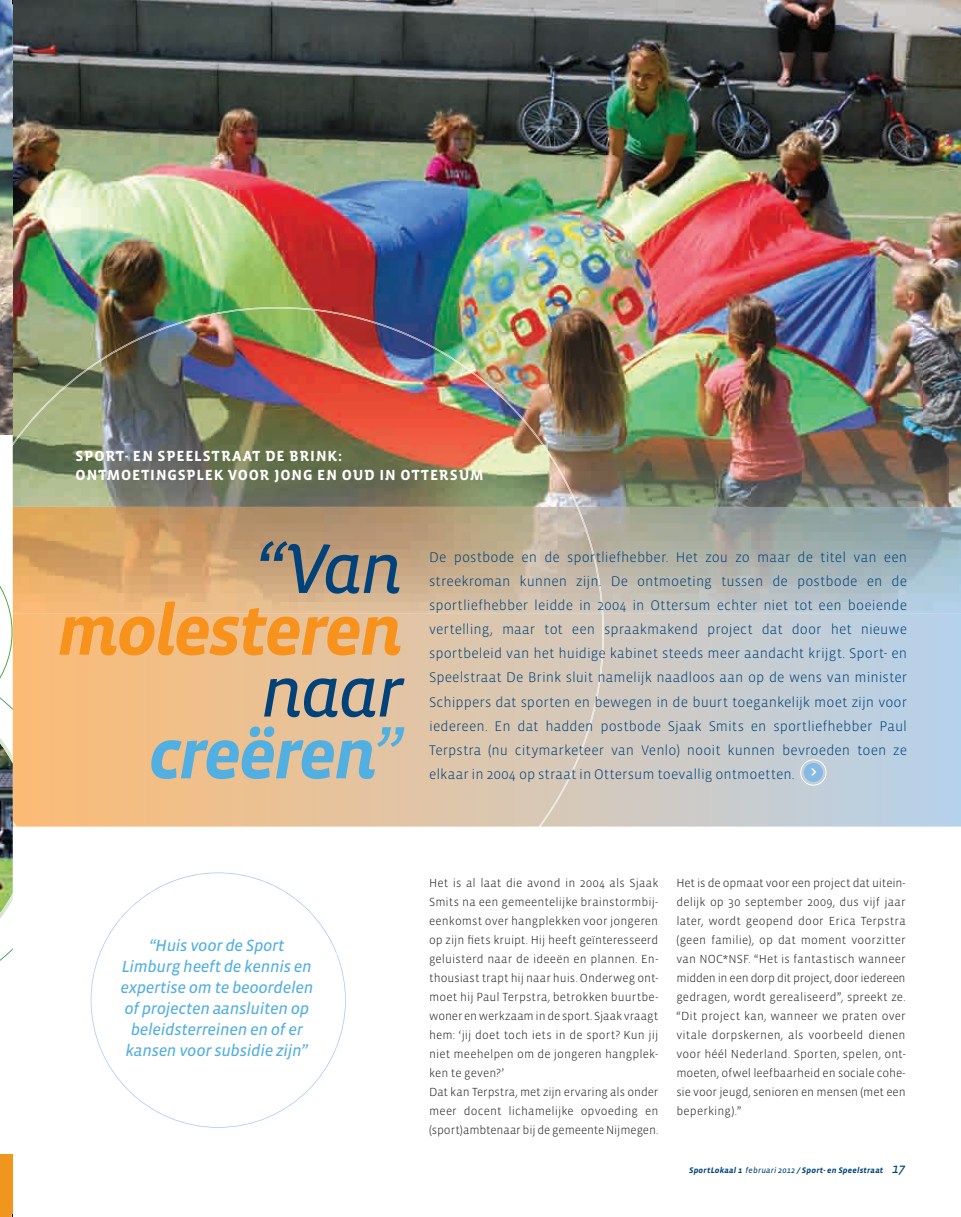
<style>
.page{position:relative;width:961px;height:1217px;background:#fff}
.page>*{position:absolute;margin:0;border:0;box-sizing:border-box;transform-origin:0 0}
.t1{font:71.7px "Vista Sans Alt Bold Ita";letter-spacing:-.04em;color:#f7931d}
.t2{font:71.7px "Vista Sans Alt Reg Ita";letter-spacing:-.045em;color:#004279}
.t3{font:71.7px "Vista Sans Alt Bold Ita";letter-spacing:-.04em;color:#51afe2}
.t4{font:italic 16.5px/21px "Vista Sans Reg";letter-spacing:-.02em;color:#51afe2;text-align:center}
.t5{font:700 15px/19px "Vista Sans Alt";letter-spacing:.05em;color:#fff}
.t6{font:300 14.25px/24px "Vista Sans";letter-spacing:.005em;color:#004279;text-align:justify}
.t7{font:300 12px/19px "Vista Sans";letter-spacing:.005em;color:#231f20}
.t8{font:italic 700 8.25px "Vista Sans";letter-spacing:.025em;color:#004279}
.s1{font-family:"Vista Sans Alt Reg Ita"}
.s2{font-weight:700;font-size:15px;color:#fff}
.s3{font-family:"Vista Sans Reg";font-weight:400}
.s4{font-family:"Vista Sans Reg";font-weight:400;font-size:13.5px}
</style>
<div class="page">
<img style="left:13px;top:0;width:737px;height:306px">
<img style="left:750px;top:0;width:211px;height:507px">
<img style="left:540px;top:306px;width:211px;height:201px">
<svg style="left:91px;top:954px;width:255px;height:173px"></svg>
<svg style="left:608px;top:613px;width:353px;height:213px;background:#c4cdd4"></svg>
<svg style="left:17px;top:613px;width:522px;height:188px;background:#eac194"></svg>
<img style="left:13px;top:507px;width:564px;height:106px">
<svg style="left:12px;top:443px;width:1px;height:22px"></svg>
<img style="left:13px;top:307px;width:565px;height:200px">
<svg style="left:17px;top:801px;width:524px;height:153px"></svg>
<svg style="left:120px;top:917px;width:217px;height:42px"></svg>
<div style="left:539px;top:613px;width:69px;height:213px;background:#d6c9ba"></div>
<img style="left:577px;top:507px;width:26px;height:106px">
<div style="left:800px;top:759px;width:26px;height:26px;border:1px solid #fff;border-radius:50%"></div>
<div style="left:804px;top:762px;width:19px;height:19px;background:#85bae4;border-radius:50%"></div>
<img style="left:0;top:1px;width:13px;height:433px">
<div style="left:0;top:1153px;width:13px;height:63px;background:#ef961f"></div>
<img style="left:0;top:538px;width:17px;height:423px">
<p class="t5" style="left:75px;top:447px;width:410px">SPORT- EN SPEELSTRAAT DE BRINK:<br>ONTMOETINGSPLEK VOOR JONG EN OUD IN OTTERSUM</p>
<h1 class="t2" style="left:254px;top:532px;width:150px">“van</h1>
<h1 class="t1" style="left:57px;top:594px;width:348px">molesteren</h1>
<h1 class="t2" style="left:261px;top:655px;width:144px">naar</h1>
<h1 class="t3" style="left:148px;top:717px;width:256px">creëren<span class="s1">”</span></h1>
<p class="t6" style="left:429px;top:545px;width:480px">De postbode en de sportliefhebber. Het zou zo maar de titel van een streekroman kunnen zijn. De ontmoeting tussen de postbode en de sportliefhebber leidde in 2004 in Ottersum echter niet tot een boeiende vertelling, maar tot een spraakmakend project dat door het nieuwe sportbeleid van het huidige kabinet steeds meer aandacht krijgt. Sport- en Speelstraat De Brink sluit namelijk naadloos aan op de wens van minister Schippers dat sporten en bewegen in de buurt toegankelijk moet zijn voor iedereen. En dat hadden postbode Sjaak Smits en sportliefhebber Paul Terpstra (nu citymarketeer van Venlo) nooit kunnen bevroeden toen ze elkaar in 2004 op straat in Ottersum toevallig ontmoetten. <span class="s2">&gt;</span></p>
<h2 class="t4" style="left:120px;top:935px;width:194px">“Huis voor de Sport<br>Limburg heeft de kennis en expertise om te beoordelen of projecten aansluiten op beleidsterreinen en of er kansen voor subsidie zijn”</h2>
<p class="t7" style="left:429px;top:873px;width:231px">Het is al laat die avond in 2004 als Sjaak Smits na een gemeentelijke brainstormbij&shy;eenkomst over hangplekken voor jongeren op zijn fiets kruipt. Hij heeft geïnteresseerd geluisterd naar de ideeën en plannen. En&shy;thousiast trapt hij naar huis. Onderweg ont&shy;moet hij Paul Terpstra, betrokken buurtbe&shy;woner en werkzaam in de sport. Sjaak vraagt hem: ‘jij doet toch iets in de sport? Kun jij niet meehelpen om de jongeren hangplek&shy;ken te geven?’<br>Dat kan Terpstra, met zijn ervaring als onder meer docent lichamelijke opvoeding en (sport)ambtenaar bij de gemeente Nijmegen.</p>
<p class="t7" style="left:676px;top:873px;width:231px;text-align:justify">Het is de opmaat voor een project dat uitein&shy;delijk op 30 september 2009, dus vijf jaar later, wordt geopend door Erica Terpstra (geen familie), op dat moment voorzitter van NOC*NSF. “Het is fantastisch wanneer midden in een dorp dit project, door iedereen gedragen, wordt gerealiseerd”, spreekt ze. “Dit project kan, wanneer we praten over vitale dorpskernen, als voorbeeld dienen voor héél Nederland. Sporten, spelen, ont&shy;moeten, ofwel leefbaarheid en sociale cohe&shy;sie voor jeugd, senioren en mensen (met een beperking).”</p>
<p class="t8" style="left:689px;top:1165px;width:218px">sportLokaal 1 <span class="s3">februari 2012</span> / sport- en speelstraat <span class="s4">17</span></p>
</div>
